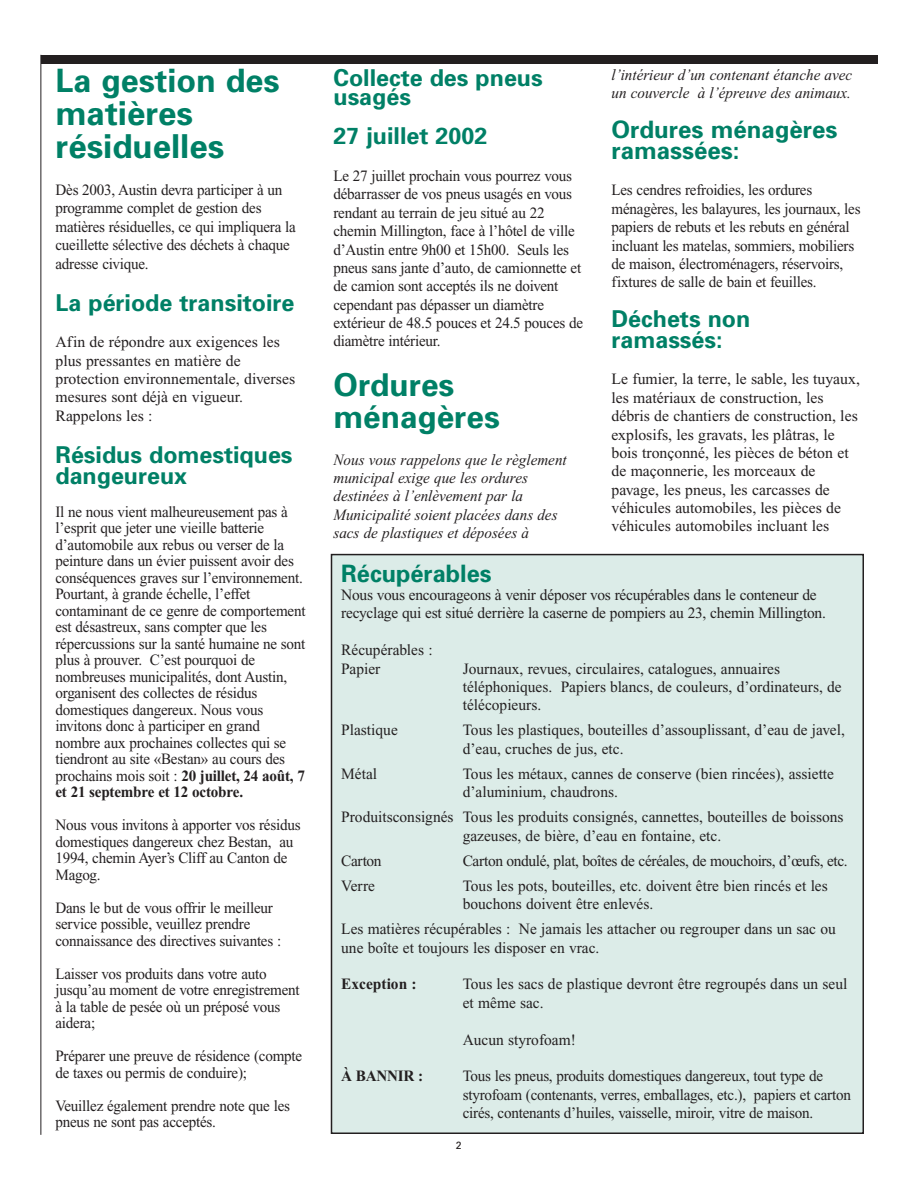
<style>
.page{position:relative;width:918px;height:1188px;background:#fff}
.page>*{position:absolute;margin:0;border:0;box-sizing:border-box;transform-origin:0 0}
.t1{font:700 33px/33px "Univers";color:#008066}
.t2{font:700 32.25px "Univers";color:#008066}
.t3{font:700 31.5px/31.5px "Univers";color:#008066}
.t4{font:700 24px/21px "Univers";color:#008066}
.t5{font:700 23.25px/21px "Univers";color:#008066}
.t6{font:15.75px/16.5px "Times";letter-spacing:-.015em;color:#231f20;scale:.96 1}
.t7{font:15.75px/18.5px "Times";letter-spacing:-.015em;color:#231f20}
.t8{font:italic 15.75px/18.5px "Times New Roman";color:#231f20;scale:.96 1}
.t9{font:700 15.75px "Times New Roman";letter-spacing:-.015em;color:#231f20;scale:.96 1}
.t10{font:700 15.75px "Times New Roman";letter-spacing:-.015em;color:#231f20}
.t11{font:10.5px "Univers";color:#231f20}
.s1{font-family:"Times New Roman";font-weight:700}
</style>
<div class="page">
<div style="left:41px;top:55px;width:837px;height:9px;background:#231f20"></div>
<hr style="left:40px;top:55px;width:1px;height:1080px;background:#231f20">
<div style="left:332px;top:555px;width:531px;height:578px;background:#dcece8"></div>
<div style="left:331px;top:554px;width:533px;height:580px;border:2px solid #231f20"></div>
<h2 class="t2" style="left:56px;top:69px;width:226px">La gestion des</h2>
<h1 class="t1" style="left:56px;top:100px;width:170px">matières résiduelles</h1>
<p class="t6" style="left:55px;top:182px;width:252px;line-height:18.5px">Dès 2003, Austin devra participer à un programme complet de gestion des matières résiduelles, ce qui impliquera la cueillette sélective des déchets à chaque adresse civique.</p>
<h3 class="t5" style="left:56px;top:294px;width:240px">La période transitoire</h3>
<p class="t7" style="left:55px;top:334px;width:241px">Afin de répondre aux exigences les plus pressantes en matière de protection environnementale, diverses mesures sont déjà en vigueur.<br>Rappelons les :</p>
<h3 class="t5" style="left:56px;top:446px;width:239px">Résidus domestiques dangeureux</h3>
<p class="t6" style="left:55px;top:505px;width:262px">Il ne nous vient malheureusement pas à l’esprit que jeter une vieille batterie d’automobile aux rebus ou verser de la peinture dans un évier puissent avoir des conséquences graves sur l’environnement.<br>Pourtant, à grande échelle, l’effet contaminant de ce genre de comportement est désastreux, sans compter que les répercussions sur la santé humaine ne sont plus à prouver. C’est pourquoi de nombreuses municipalités, dont Austin, organisent des collectes de résidus domestiques dangereux. Nous vous invitons donc à participer en grand nombre aux prochaines collectes qui se tiendront au site «Bestan» au cours des prochains mois soit : <span class="s1">20 juillet, 24 août, 7</span></p>
<p class="t9" style="left:56px;top:787px;width:197px">et 21 septembre et 12 octobre.</p>
<p class="t6" style="left:55px;top:818px;width:257px">Nous vous invitons à apporter vos résidus domestiques dangereux chez Bestan, au<br>1994, chemin Ayer’s Cliff au Canton de<br>Magog.</p>
<p class="t6" style="left:55px;top:901px;width:237px">Dans le but de vous offrir le meilleur service possible, veuillez prendre connaissance des directives suivantes :</p>
<p class="t6" style="left:55px;top:967px;width:256px">Laisser vos produits dans votre auto jusqu’au moment de votre enregistrement à la table de pesée où un préposé vous aidera;</p>
<p class="t6" style="left:55px;top:1049px;width:259px">Préparer une preuve de résidence (compte de taxes ou permis de conduire);</p>
<p class="t6" style="left:55px;top:1099px;width:246px">Veuillez également prendre note que les pneus ne sont pas acceptés.</p>
<h3 class="t5" style="left:333px;top:70px;width:211px;line-height:19.5px">Collecte des pneus usagés</h3>
<h3 class="t5" style="left:333px;top:128px;width:155px">27 juillet 2002</h3>
<p class="t6" style="left:333px;top:168px;width:262px;line-height:18.5px">Le 27 juillet prochain vous pourrez vous débarrasser de vos pneus usagés en vous rendant au terrain de jeu situé au 22 chemin Millington, face à l’hôtel de ville d’Austin entre 9h00 et 15h00. Seuls les pneus sans jante d’auto, de camionnette et de camion sont acceptés ils ne doivent cependant pas dépasser un diamètre extérieur de 48.5 pouces et 24.5 pouces de diamètre intérieur.</p>
<h3 class="t3" style="left:333px;top:372px;width:168px">Ordures ménagères</h3>
<p class="t8" style="left:333px;top:452px;width:245px">Nous vous rappelons que le règlement municipal exige que les ordures destinées à l’enlèvement par la Municipalité soient placées dans des sacs de plastiques et déposées à</p>
<p class="t8" style="left:611px;top:67px;width:252px">l’intérieur d’un contenant étanche avec un couvercle à l’épreuve des animaux.</p>
<h3 class="t4" style="left:612px;top:121px;width:228px">Ordures ménagères ramassées:</h3>
<p class="t6" style="left:612px;top:182px;width:261px;line-height:18.5px">Les cendres refroidies, les ordures ménagères, les balayures, les journaux, les papiers de rebuts et les rebuts en général incluant les matelas, sommiers, mobiliers de maison, électroménagers, réservoirs, fixtures de salle de bain et feuilles.</p>
<h3 class="t5" style="left:612px;top:310px;width:140px">Déchets non ramassés:</h3>
<p class="t7" style="left:612px;top:371px;width:250px">Le fumier, la terre, le sable, les tuyaux, les matériaux de construction, les débris de chantiers de construction, les explosifs, les gravats, les plâtras, le bois tronçonné, les pièces de béton et de maçonnerie, les morceaux de pavage, les pneus, les carcasses de véhicules automobiles, les pièces de véhicules automobiles incluant les</p>
<h3 class="t4" style="left:341px;top:565px;width:152px">Récupérables</h3>
<p class="t7" style="left:341px;top:587px;width:486px">Nous vous encourageons à venir déposer vos récupérables dans le conteneur de recyclage qui est situé derrière la caserne de pompiers au 23, chemin Millington.</p>
<p class="t7" style="left:341px;top:642px;width:93px">Récupérables :<br>Papier</p>
<p class="t7" style="left:463px;top:661px;width:380px">Journaux, revues, circulaires, catalogues, annuaires téléphoniques. Papiers blancs, de couleurs, d’ordinateurs, de télécopieurs.</p>
<p class="t7" style="left:341px;top:722px;width:58px">Plastique</p>
<p class="t7" style="left:463px;top:722px;width:384px">Tous les plastiques, bouteilles d’assouplissant, d’eau de javel, d’eau, cruches de jus, etc.</p>
<p class="t7" style="left:341px;top:766px;width:38px">Métal</p>
<p class="t7" style="left:463px;top:766px;width:373px">Tous les métaux, cannes de conserve (bien rincées), assiette d’aluminium, chaudrons.</p>
<p class="t7" style="left:341px;top:809px;width:504px;text-align:center">Produitsconsignés Tous les produits consignés, cannettes, bouteilles de boissons gazeuses, de bière, d’eau en fontaine, etc.</p>
<p class="t7" style="left:341px;top:853px;width:42px">Carton</p>
<p class="t7" style="left:463px;top:853px;width:387px">Carton ondulé, plat, boîtes de céréales, de mouchoirs, d’œufs, etc.</p>
<p class="t7" style="left:341px;top:878px;width:35px">Verre</p>
<p class="t7" style="left:463px;top:878px;width:367px">Tous les pots, bouteilles, etc. doivent être bien rincés et les bouchons doivent être enlevés.</p>
<p class="t7" style="left:341px;top:921px;width:496px">Les matières récupérables : Ne jamais les attacher ou regrouper dans un sac ou une boîte et toujours les disposer en vrac.</p>
<p class="t10" style="left:341px;top:979px;width:77px">Exception :</p>
<p class="t7" style="left:463px;top:976px;width:386px">Tous les sacs de plastique devront être regroupés dans un seul et même sac.</p>
<p class="t7" style="left:463px;top:1031px;width:115px">Aucun styrofoam!</p>
<p class="t9" style="left:341px;top:1071px;width:87px">À BANNIR :</p>
<p class="t6" style="left:463px;top:1068px;width:406px;line-height:18.5px">Tous les pneus, produits domestiques dangereux, tout type de styrofoam (contenants, verres, emballages, etc.), papiers et carton cirés, contenants d’huiles, vaisselle, miroir, vitre de maison.</p>
<p class="t11" style="left:456px;top:1142px;width:7px">2</p>
</div>
